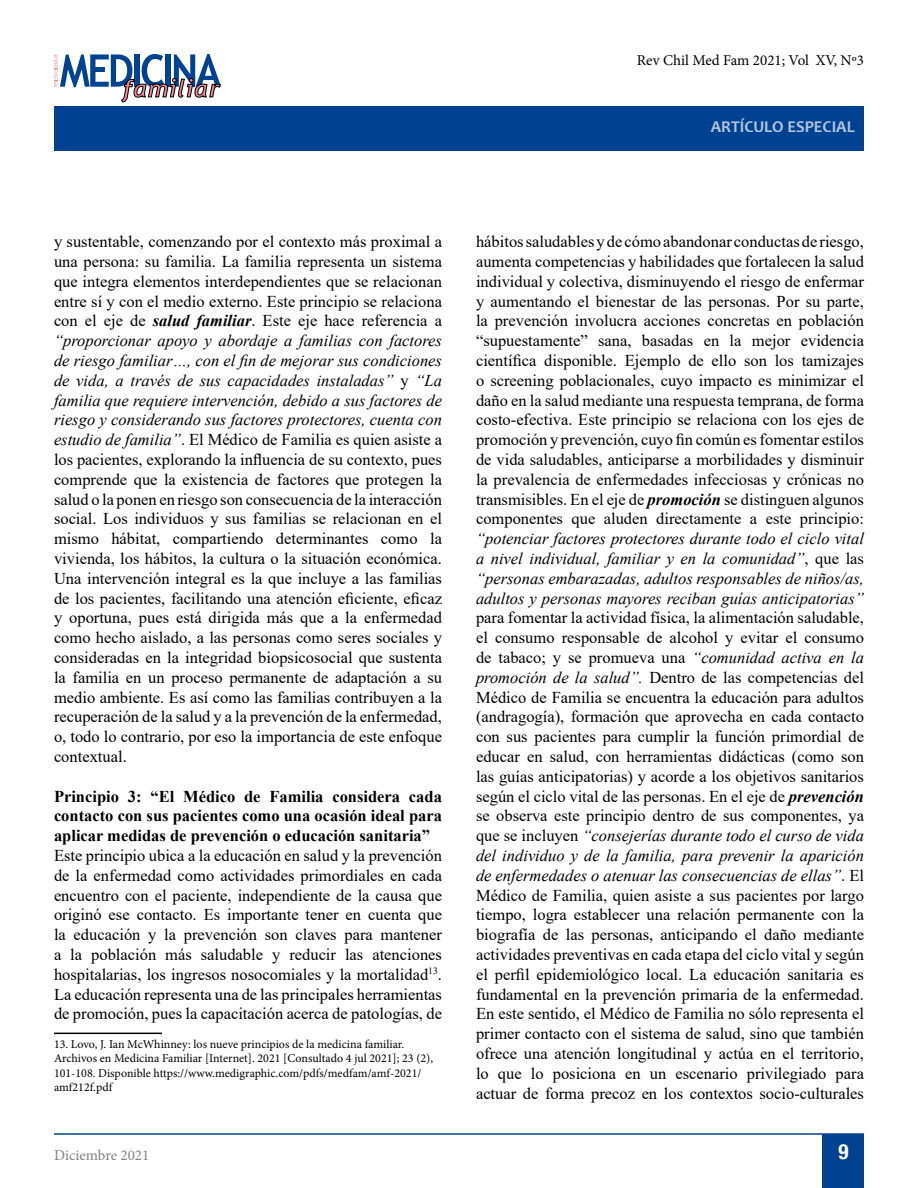
<style>
.page{position:relative;width:918px;height:1188px;background:#fff}
.page>*{position:absolute;margin:0;border:0;box-sizing:border-box;transform-origin:0 0}
.t1{font:700 condensed 21px "Helvetica Neue";color:#fff}
.t2{font:16.5px/19.8px "Times New Roman";color:#000;text-align:justify}
.t3{font:700 16.5px/19.8px "Times New Roman";color:#000;text-align:justify}
.t4{font:700 16.5px "Candara";color:#fff}
.t5{font:15px "Minion Pro";color:#000}
.t6{font:12px/14.4px "Minion Pro";color:#000}
.s1{font-weight:700;font-style:italic}
.s2{font-style:italic}
</style>
<div class="page">
<div style="left:54px;top:106px;width:810px;height:45px;background:#004292"></div>
<svg style="left:54px;top:54px;width:167px;height:49px"></svg>
<div style="left:823px;top:1134px;width:41px;height:54px;background:#004292"></div>
<hr style="left:54px;top:1033px;width:108px;height:1px;background:#000">
<hr style="left:54px;top:1133px;width:810px;height:2px;background:#004292">
<p class="t5" style="left:637px;top:50px;width:229px">Rev Chil Med Fam 2021; Vol XV, Nº3</p>
<p class="t4" style="left:711px;top:116px;width:145px">ARTÍCULO ESPECIAL</p>
<p class="t2" style="left:54px;top:231px;width:390px">y sustentable, comenzando por el contexto más proximal a una persona: su familia. La familia representa un sistema que integra elementos interdependientes que se relacionan entre sí y con el medio externo. Este principio se relaciona con el eje de <span class="s1">salud familiar</span>. Este eje hace referencia a <span class="s2">“proporcionar apoyo y abordaje a familias con factores de riesgo familiar…, con el fin de mejorar sus condiciones de vida, a través de sus capacidades instaladas”</span> y <span class="s2">“La familia que requiere intervención, debido a sus factores de riesgo y considerando sus factores protectores, cuenta con estudio de familia”</span>. El Médico de Familia es quien asiste a los pacientes, explorando la influencia de su contexto, pues comprende que la existencia de factores que protegen la salud o la ponen en riesgo son consecuencia de la interacción social. Los individuos y sus familias se relacionan en el mismo hábitat, compartiendo determinantes como la vivienda, los hábitos, la cultura o la situación económica.<br>Una intervención integral es la que incluye a las familias de los pacientes, facilitando una atención eficiente, eficaz y oportuna, pues está dirigida más que a la enfermedad como hecho aislado, a las personas como seres sociales y consideradas en la integridad biopsicosocial que sustenta la familia en un proceso permanente de adaptación a su medio ambiente. Es así como las familias contribuyen a la recuperación de la salud y a la prevención de la enfermedad, o, todo lo contrario, por eso la importancia de este enfoque contextual.</p>
<p class="t3" style="left:54px;top:786px;width:390px">Principio 3: “El Médico de Familia considera cada contacto con sus pacientes como una ocasión ideal para aplicar medidas de prevención o educación sanitaria”</p>
<p class="t2" style="left:54px;top:845px;width:390px">Este principio ubica a la educación en salud y la prevención de la enfermedad como actividades primordiales en cada encuentro con el paciente, independiente de la causa que originó ese contacto. Es importante tener en cuenta que la educación y la prevención son claves para mantener a la población más saludable y reducir las atenciones hospitalarias, los ingresos nosocomiales y la mortalidad<sup>13</sup>.<br>La educación representa una de las principales herramientas de promoción, pues la capacitación acerca de patologías, de</p>
<p class="t6" style="left:54px;top:1037px;width:381px">13. Lovo, J. Ian McWhinney: los nueve principios de la medicina familiar.<br>Archivos en Medicina Familiar [Internet]. 2021 [Consultado 4 jul 2021]; 23 (2), 101-108. Disponible https://www.medigraphic.com/pdfs/medfam/amf-2021/ amf212f.pdf</p>
<p class="t5" style="left:54px;top:1145px;width:97px">Diciembre 2021</p>
<p class="t2" style="left:476px;top:231px;width:390px">hábitos saludables y de cómo abandonar conductas de riesgo, aumenta competencias y habilidades que fortalecen la salud individual y colectiva, disminuyendo el riesgo de enfermar y aumentando el bienestar de las personas. Por su parte, la prevención involucra acciones concretas en población “supuestamente” sana, basadas en la mejor evidencia científica disponible. Ejemplo de ello son los tamizajes o screening poblacionales, cuyo impacto es minimizar el daño en la salud mediante una respuesta temprana, de forma costo-efectiva. Este principio se relaciona con los ejes de promoción y prevención, cuyo fin común es fomentar estilos de vida saludables, anticiparse a morbilidades y disminuir la prevalencia de enfermedades infecciosas y crónicas no transmisibles. En el eje de <span class="s1">promoción</span> se distinguen algunos componentes que aluden directamente a este principio: <span class="s2">“potenciar factores protectores durante todo el ciclo vital a nivel individual, familiar y en la comunidad”</span>, que las <span class="s2">“personas embarazadas, adultos responsables de niños/as, adultos y personas mayores reciban guías anticipatorias” </span>para fomentar la actividad física, la alimentación saludable, el consumo responsable de alcohol y evitar el consumo de tabaco; y se promueva una <span class="s2">“comunidad activa en la promoción de la salud”.</span> Dentro de las competencias del Médico de Familia se encuentra la educación para adultos (andragogía), formación que aprovecha en cada contacto con sus pacientes para cumplir la función primordial de educar en salud, con herramientas didácticas (como son las guías anticipatorias) y acorde a los objetivos sanitarios según el ciclo vital de las personas. En el eje de <span class="s1">prevención </span>se observa este principio dentro de sus componentes, ya que se incluyen <span class="s2">“consejerías durante todo el curso de vida del individuo y de la familia, para prevenir la aparición de enfermedades o atenuar las consecuencias de ellas”</span>. El Médico de Familia, quien asiste a sus pacientes por largo tiempo, logra establecer una relación permanente con la biografía de las personas, anticipando el daño mediante actividades preventivas en cada etapa del ciclo vital y según el perfil epidemiológico local. La educación sanitaria es fundamental en la prevención primaria de la enfermedad.<br>En este sentido, el Médico de Familia no sólo representa el primer contacto con el sistema de salud, sino que también ofrece una atención longitudinal y actúa en el territorio, lo que lo posiciona en un escenario privilegiado para actuar de forma precoz en los contextos socio-culturales</p>
<p class="t1" style="left:839px;top:1139px;width:12px">9</p>
</div>
